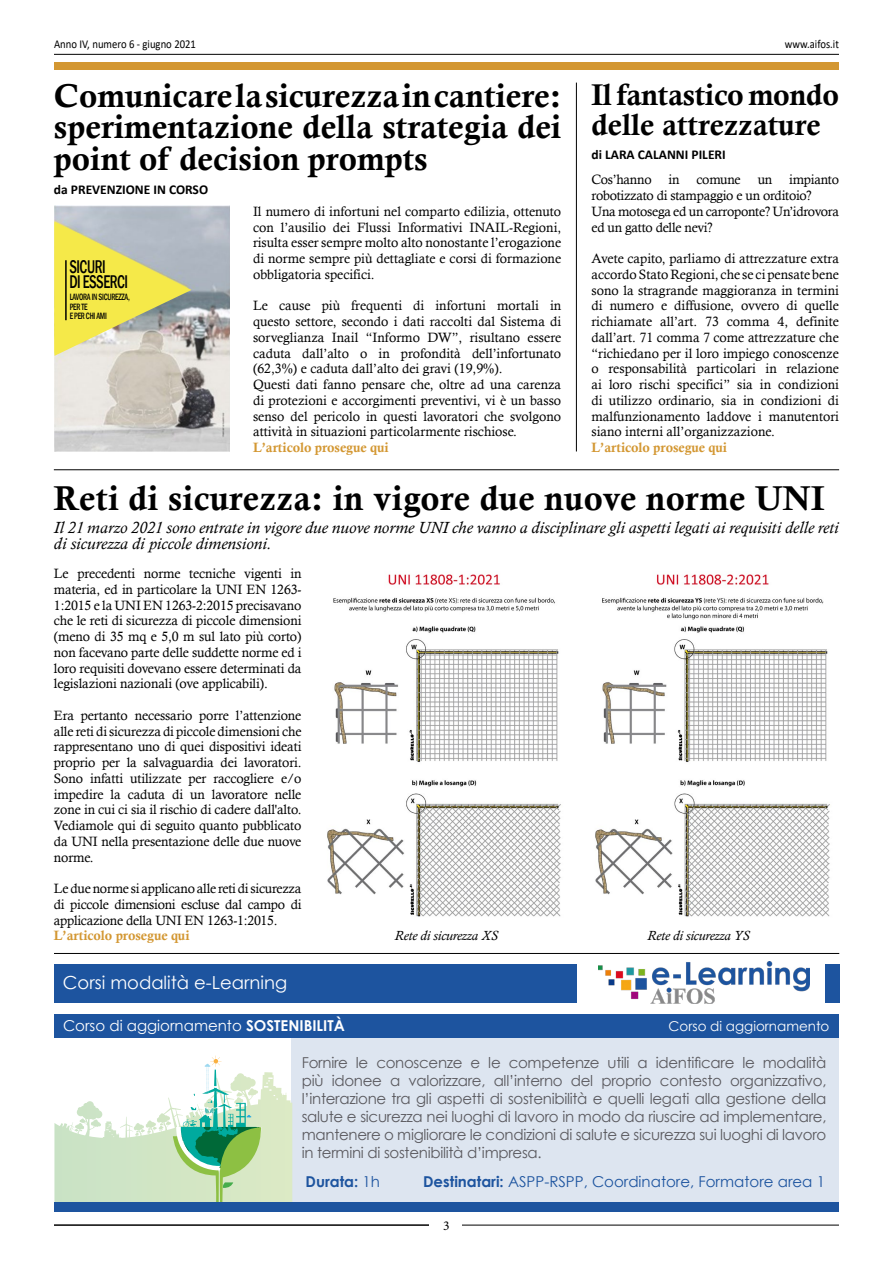
<style>
.page{position:relative;width:893px;height:1263px;background:#fff}
.page>*{position:absolute;margin:0;border:0;box-sizing:border-box;transform-origin:0 0}
.t1{font:34.5px "Calis MT Bol";letter-spacing:.01em;color:#000}
.t2{font:33px/31.5px "Calis MT Bol";color:#000;text-align:justify}
.t3{font:30px/30px "Calis MT Bol";color:#000}
.t4{font:500 condensed 18.9px/15px "Franklin Gothic";letter-spacing:-.03em;color:#000;scale:.79 1}
.t5{font:18px "Century Gothic";color:#fff}
.t6{font:italic 16.5px/16.5px "Calisto";letter-spacing:.01em;color:#000}
.t7{font:15px/18px "Century Gothic";letter-spacing:-.02em;color:#5a595e;text-align:justify}
.t8{font:15px "Century Gothic";color:#1d549f}
.t9{font:15px "Century Gothic";color:#fff}
.t10{font:700 15px "Century Gothic";color:#1d549f}
.t11{font:13.5px/15.8px "Calisto";color:#000;text-align:justify}
.t12{font:13.5px/15.8px "Calisto";letter-spacing:-.02em;color:#000}
.t13{font:13.5px "Calis MT Bol";letter-spacing:-.005em;color:#d39732}
.t14{font:700 13.5px "Calibri";color:#000}
.t15{font:italic 13.5px "Calisto";letter-spacing:-.005em;color:#000}
.t16{font:13.5px "Century Gothic";color:#fff}
.t17{font:13.5px "Minion Pro";color:#000}
.t18{font:12px "Calibri";color:#000;scale:.89 1}
.t19{font:500 condensed 9.45px/9.4px "Franklin Gothic";letter-spacing:-.03em;color:#000;scale:.81 1}
.s1{font-weight:700}
.s2{font-weight:400}
</style>
<div class="page">
<hr style="left:461px;top:1225px;width:378px;height:1px;background:#000">
<hr style="left:54px;top:54px;width:785px;height:1px;background:#000">
<div style="left:54px;top:63px;width:785px;height:7px;background:#d39732"></div>
<hr style="left:54px;top:1225px;width:378px;height:1px;background:#000">
<div style="left:429px;top:1214px;width:33px;height:24px;background:#fff"></div>
<img style="left:327px;top:574px;width:234px;height:343px">
<img style="left:595px;top:574px;width:235px;height:343px">
<hr style="left:54px;top:469px;width:785px;height:1px;background:#000">
<hr style="left:576px;top:83px;width:1px;height:368px;background:#000">
<hr style="left:54px;top:953px;width:785px;height:1px;background:#000">
<img style="left:54px;top:206px;width:175px;height:245px">
<svg style="left:54px;top:221px;width:138px;height:135px;background:#d6d284"></svg>
<hr style="left:65px;top:260px;width:2px;height:60px;background:#000">
<div style="left:54px;top:964px;width:523px;height:39px;background:#1d549f"></div>
<div style="left:825px;top:964px;width:14px;height:39px;background:#1d549f"></div>
<img style="left:598px;top:961px;width:212px;height:42px">
<div style="left:287px;top:1033px;width:552px;height:172px;background:#dde5f0"></div>
<div style="left:54px;top:1015px;width:785px;height:23px;background:#1d549f"></div>
<svg style="left:54px;top:1038px;width:237px;height:164px"></svg>
<svg style="left:173px;top:1055px;width:91px;height:147px"></svg>
<div style="left:54px;top:1202px;width:785px;height:9px;background:#1d549f"></div>
<p class="t18" style="left:54px;top:36px;width:161px">Anno IV, numero 6 - giugno 2021</p>
<p class="t18" style="left:785px;top:36px;width:62px">www.aifos.it</p>
<h2 class="t2" style="left:54px;top:80px;width:509px">Comunicare la sicurezza in cantiere: sperimentazione della strategia dei point of decision prompts</h2>
<p class="t14" style="left:54px;top:180px;width:156px">da PREVENZIONE IN CORSO</p>
<h3 class="t4" style="left:69px;top:259px;width:76px">SICURI<br>DI ESSERCI</h3>
<p class="t19" style="left:70px;top:292px;width:76px">LAVORA IN SICUREZZA,<br>PER TE<br>E PER CHI AMI</p>
<p class="t11" style="left:253px;top:203px;width:310px">Il numero di infortuni nel comparto edilizia, ottenuto con l’ausilio dei Flussi Informativi INAIL-Regioni, risulta esser sempre molto alto nonostante l’erogazione di norme sempre più dettagliate e corsi di formazione obbligatoria specifici.</p>
<p class="t11" style="left:253px;top:298px;width:310px;text-align:left">Le cause più frequenti di infortuni mortali in questo settore, secondo i dati raccolti dal Sistema di sorveglianza Inail “Informo DW”, risultano essere caduta dall’alto o in profondità dell’infortunato (62,3%) e caduta dall’alto dei gravi (19,9%).<br>Questi dati fanno pensare che, oltre ad una carenza di protezioni e accorgimenti preventivi, vi è un basso senso del pericolo in questi lavoratori che svolgono attività in situazioni particolarmente rischiose.</p>
<p class="t13" style="left:253px;top:440px;width:137px">L’articolo prosegue qui</p>
<h3 class="t3" style="left:591px;top:79px;width:249px">Il fantastico mondo delle attrezzature</h3>
<p class="t14" style="left:591px;top:144px;width:136px">di LARA CALANNI PILERI</p>
<p class="t12" style="left:591px;top:172px;width:249px;text-indent:198px">impianto robotizzato di stampaggio e un orditoio?<br>Una motosega ed un carroponte? Un’idrovora ed un gatto delle nevi?</p>
<p class="t11" style="left:591px;top:250px;width:249px">Avete capito, parliamo di attrezzature extra accordo Stato Regioni, che se ci pensate bene sono la stragrande maggioranza in termini di numero e diffusione, ovvero di quelle richiamate all’art. 73 comma 4, definite dall’art. 71 comma 7 come attrezzature che “richiedano per il loro impiego conoscenze o responsabilità particolari in relazione ai loro rischi specifici” sia in condizioni di utilizzo ordinario, sia in condizioni di malfunzionamento laddove i manutentori siano interni all’organizzazione.</p>
<p class="t13" style="left:591px;top:440px;width:137px">L’articolo prosegue qui</p>
<p class="t12" style="left:591px;top:172px;width:62px">Cos’hanno</p>
<p class="t11" style="left:669px;top:172px;width:12px">in</p>
<p class="t11" style="left:696px;top:172px;width:46px">comune</p>
<p class="t11" style="left:758px;top:172px;width:16px">un</p>
<h1 class="t1" style="left:54px;top:478px;width:772px">Reti di sicurezza: in vigore due nuove norme UNI</h1>
<p class="t6" style="left:54px;top:519px;width:786px">Il 21 marzo 2021 sono entrate in vigore due nuove norme UNI che vanno a disciplinare gli aspetti legati ai requisiti delle reti di sicurezza di piccole dimensioni.</p>
<p class="t11" style="left:54px;top:565px;width:249px">Le precedenti norme tecniche vigenti in materia, ed in particolare la UNI EN 1263- 1:2015 e la UNI EN 1263-2:2015 precisavano che le reti di sicurezza di piccole dimensioni (meno di 35 mq e 5,0 m sul lato più corto) non facevano parte delle suddette norme ed i loro requisiti dovevano essere determinati da legislazioni nazionali (ove applicabili).</p>
<p class="t11" style="left:54px;top:707px;width:249px">Era pertanto necessario porre l’attenzione alle reti di sicurezza di piccole dimensioni che rappresentano uno di quei dispositivi ideati proprio per la salvaguardia dei lavoratori.<br>Sono infatti utilizzate per raccogliere e/o impedire la caduta di un lavoratore nelle zone in cui ci sia il rischio di cadere dall'alto.<br>Vediamole qui di seguito quanto pubblicato da UNI nella presentazione delle due nuove norme.</p>
<p class="t11" style="left:54px;top:880px;width:249px">Le due norme si applicano alle reti di sicurezza di piccole dimensioni escluse dal campo di applicazione della UNI EN 1263-1:2015.</p>
<p class="t13" style="left:54px;top:928px;width:137px">L’articolo prosegue qui</p>
<p class="t15" style="left:395px;top:928px;width:105px">Rete di sicurezza XS</p>
<p class="t15" style="left:647px;top:928px;width:104px">Rete di sicurezza YS</p>
<h3 class="t5" style="left:63px;top:970px;width:226px">Corsi modalità e-Learning</h3>
<p class="t9" style="left:63px;top:1015px;width:283px">Corso di aggiornamento <span class="s1">SOSTENIBILITÀ</span></p>
<p class="t16" style="left:668px;top:1016px;width:162px">Corso di aggiornamento</p>
<p class="t7" style="left:302px;top:1053px;width:526px">Fornire le conoscenze e le competenze utili a identificare le modalità più idonee a valorizzare, all’interno del proprio contesto organizzativo, l’interazione tra gli aspetti di sostenibilità e quelli legati alla gestione della salute e sicurezza nei luoghi di lavoro in modo da riuscire ad implementare, mantenere o migliorare le condizioni di salute e sicurezza sui luoghi di lavoro in termini di sostenibilità d’impresa.</p>
<p class="t10" style="left:306px;top:1170px;width:76px">Durata: <span class="s2">1h</span></p>
<p class="t8" style="left:423px;top:1171px;width:403px"><span class="s1">Destinatari:</span> ASPP-RSPP, Coordinatore, Formatore area 1</p>
<p class="t17" style="left:443px;top:1216px;width:8px">3</p>
</div>
